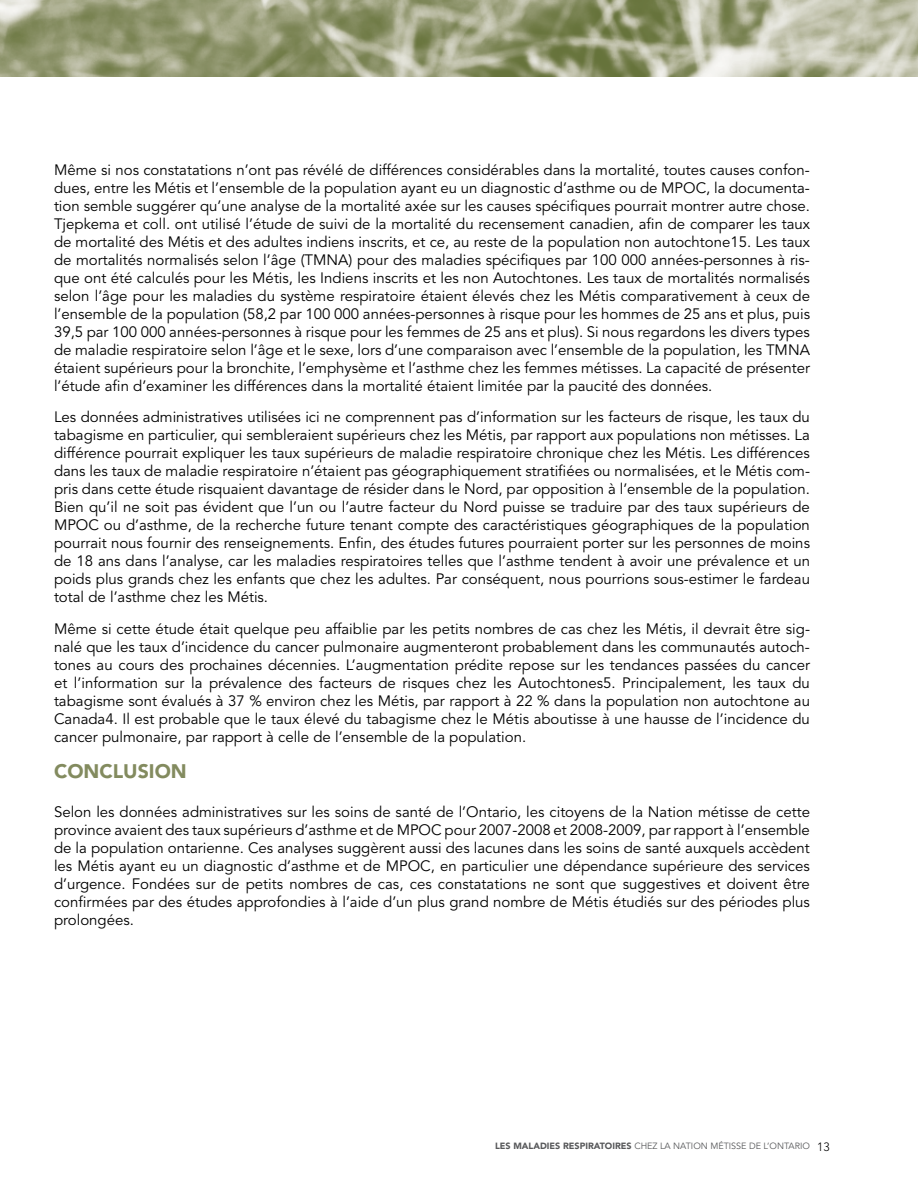
<style>
.page{position:relative;width:918px;height:1188px;background:#fff}
.page>*{position:absolute;margin:0;border:0;box-sizing:border-box;transform-origin:0 0}
.t1{font:900 19.5px "Avenir LT Std";color:#838b5f}
.t2{font:15px/18px "Avenir LT Std";color:#000;text-align:justify}
.t3{font:9px "Avenir LT Std";color:#58595b}
.s1{font-weight:900}
.s2{font-weight:300;font-size:12px;color:#000}
</style>
<div class="page">
<img style="left:0;top:0;width:918px;height:77px">
<p class="t2" style="left:54px;top:161px;width:758px">Même si nos constatations n’ont pas révélé de différences considérables dans la mortalité, toutes causes confon&shy;dues, entre les Métis et l’ensemble de la population ayant eu un diagnostic d’asthme ou de MPOC, la documenta&shy;tion semble suggérer qu’une analyse de la mortalité axée sur les causes spécifiques pourrait montrer autre chose.<br>Tjepkema et coll. ont utilisé l’étude de suivi de la mortalité du recensement canadien, afin de comparer les taux de mortalité des Métis et des adultes indiens inscrits, et ce, au reste de la population non autochtone15. Les taux de mortalités normalisés selon l’âge (TMNA) pour des maladies spécifiques par 100 000 années-personnes à ris&shy;que ont été calculés pour les Métis, les Indiens inscrits et les non Autochtones. Les taux de mortalités normalisés selon l’âge pour les maladies du système respiratoire étaient élevés chez les Métis comparativement à ceux de l’ensemble de la population (58,2 par 100 000 années-personnes à risque pour les hommes de 25 ans et plus, puis 39,5 par 100 000 années-personnes à risque pour les femmes de 25 ans et plus). Si nous regardons les divers types de maladie respiratoire selon l’âge et le sexe, lors d’une comparaison avec l’ensemble de la population, les TMNA étaient supérieurs pour la bronchite, l’emphysème et l’asthme chez les femmes métisses. La capacité de présenter l’étude afin d’examiner les différences dans la mortalité étaient limitée par la paucité des données.</p>
<p class="t2" style="left:54px;top:408px;width:758px">Les données administratives utilisées ici ne comprennent pas d’information sur les facteurs de risque, les taux du tabagisme en particulier, qui sembleraient supérieurs chez les Métis, par rapport aux populations non métisses. La différence pourrait expliquer les taux supérieurs de maladie respiratoire chronique chez les Métis. Les différences dans les taux de maladie respiratoire n’étaient pas géographiquement stratifiées ou normalisées, et le Métis com&shy;pris dans cette étude risquaient davantage de résider dans le Nord, par opposition à l’ensemble de la population.<br>Bien qu’il ne soit pas évident que l’un ou l’autre facteur du Nord puisse se traduire par des taux supérieurs de MPOC ou d’asthme, de la recherche future tenant compte des caractéristiques géographiques de la population pourrait nous fournir des renseignements. Enfin, des études futures pourraient porter sur les personnes de moins de 18 ans dans l’analyse, car les maladies respiratoires telles que l’asthme tendent à avoir une prévalence et un poids plus grands chez les enfants que chez les adultes. Par conséquent, nous pourrions sous-estimer le fardeau total de l’asthme chez les Métis.</p>
<p class="t2" style="left:54px;top:620px;width:758px">Même si cette étude était quelque peu affaiblie par les petits nombres de cas chez les Métis, il devrait être sig&shy;nalé que les taux d’incidence du cancer pulmonaire augmenteront probablement dans les communautés autoch&shy;tones au cours des prochaines décennies. L’augmentation prédite repose sur les tendances passées du cancer et l’information sur la prévalence des facteurs de risques chez les Autochtones5. Principalement, les taux du tabagisme sont évalués à 37 % environ chez les Métis, par rapport à 22 % dans la population non autochtone au Canada4. Il est probable que le taux élevé du tabagisme chez le Métis aboutisse à une hausse de l’incidence du cancer pulmonaire, par rapport à celle de l’ensemble de la population.</p>
<h1 class="t1" style="left:54px;top:760px;width:134px">CONCLUSION</h1>
<p class="t2" style="left:54px;top:803px;width:758px">Selon les données administratives sur les soins de santé de l’Ontario, les citoyens de la Nation métisse de cette province avaient des taux supérieurs d’asthme et de MPOC pour 2007-2008 et 2008-2009, par rapport à l’ensemble de la population ontarienne. Ces analyses suggèrent aussi des lacunes dans les soins de santé auxquels accèdent les Métis ayant eu un diagnostic d’asthme et de MPOC, en particulier une dépendance supérieure des services d’urgence. Fondées sur de petits nombres de cas, ces constatations ne sont que suggestives et doivent être confirmées par des études approfondies à l’aide d’un plus grand nombre de Métis étudiés sur des périodes plus prolongées.</p>
<p class="t3" style="left:495px;top:1141px;width:336px"><span class="s1">LES MALADIES RESPIRATOIRES</span> CHEZ LA NATION MÉTISSE DE L’ONTARIO <span class="s2">13</span></p>
</div>
